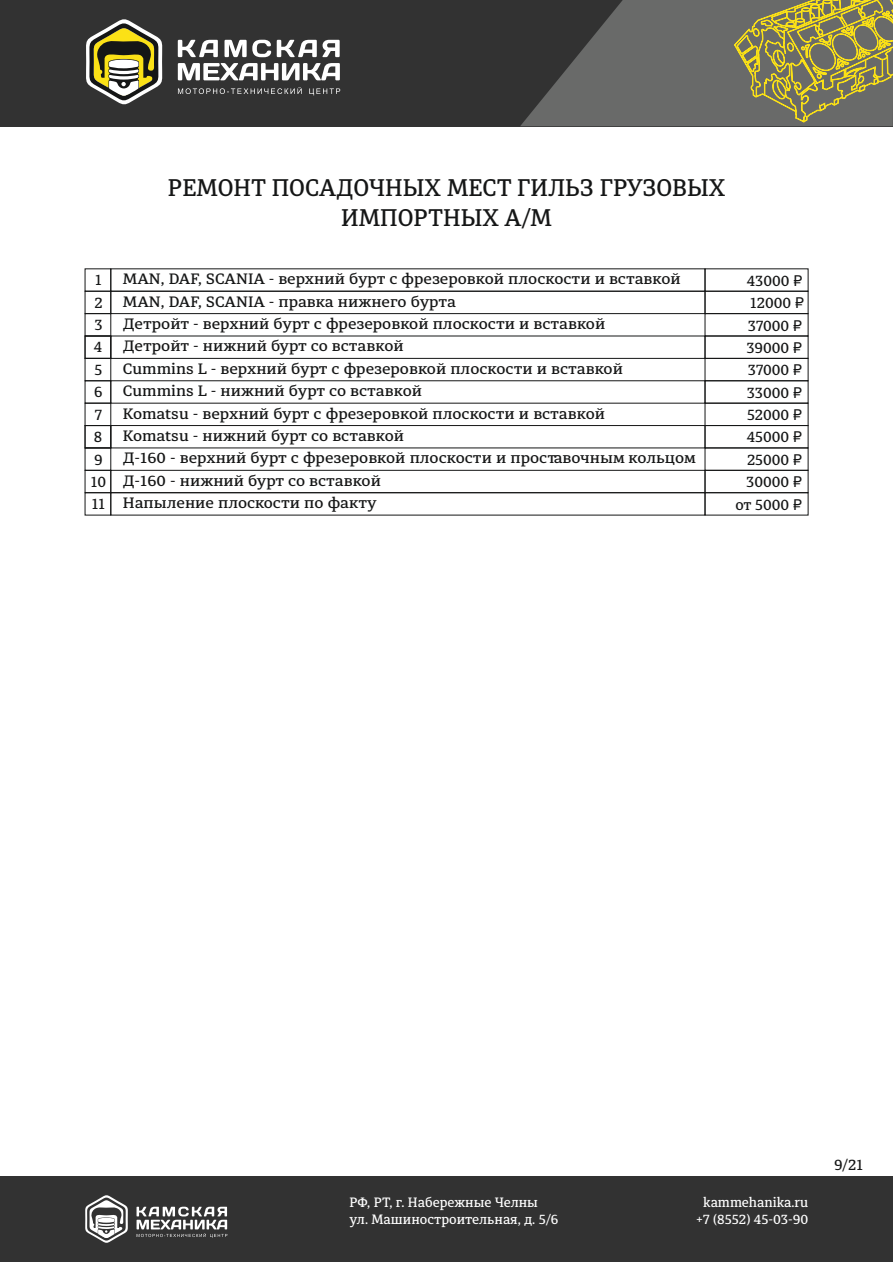
<style>
.page{position:relative;width:893px;height:1262px;background:#fff}
.page>*{position:absolute;margin:0;border:0;box-sizing:border-box;transform-origin:0 0}
.t1{font:500 24px/29.1px "Diaria Pro";color:#151616;text-align:center}
.t2{font:500 15px "Diaria Pro";color:#151616;scale:1.09 1}
.t3{font:500 15px "Diaria Pro";color:#151616}
.t4{font:500 13.5px/16.4px "Diaria Pro";color:#fff}
.s1{font-family:"Arial";font-weight:400}
</style>
<div class="page">
<div style="left:0;top:1176px;width:893px;height:86px;background:#323232"></div>
<svg style="left:136px;top:1206px;width:91px;height:31px"></svg>
<svg style="left:85px;top:1195px;width:43px;height:48px"></svg>
<div style="left:85px;top:291px;width:26px;height:23px;border:1px solid #151616"></div>
<div style="left:110px;top:291px;width:595px;height:23px;border:1px solid #151616"></div>
<div style="left:704px;top:291px;width:104px;height:23px;border:1px solid #151616"></div>
<div style="left:85px;top:313px;width:26px;height:23px;border:1px solid #151616"></div>
<div style="left:704px;top:313px;width:104px;height:23px;border:1px solid #151616"></div>
<div style="left:110px;top:335px;width:595px;height:24px;border:1px solid #151616"></div>
<div style="left:704px;top:335px;width:104px;height:24px;border:1px solid #151616"></div>
<div style="left:704px;top:358px;width:104px;height:23px;border:1px solid #151616"></div>
<div style="left:85px;top:380px;width:26px;height:23px;border:1px solid #151616"></div>
<div style="left:704px;top:380px;width:104px;height:23px;border:1px solid #151616"></div>
<div style="left:85px;top:335px;width:26px;height:24px;border:1px solid #151616"></div>
<div style="left:0;top:0;width:893px;height:127px;background:#323232"></div>
<svg style="left:178px;top:40px;width:161px;height:17px"></svg>
<svg style="left:178px;top:87px;width:162px;height:8px"></svg>
<svg style="left:178px;top:63px;width:162px;height:17px"></svg>
<svg style="left:86px;top:19px;width:77px;height:86px"></svg>
<svg style="left:520px;top:0;width:373px;height:126px;fill:#696a69"></svg>
<svg style="left:733px;top:0;width:160px;height:123px"></svg>
<div style="left:85px;top:403px;width:26px;height:23px;border:1px solid #151616"></div>
<div style="left:704px;top:403px;width:104px;height:23px;border:1px solid #151616"></div>
<div style="left:110px;top:425px;width:595px;height:23px;border:1px solid #151616"></div>
<div style="left:704px;top:425px;width:104px;height:23px;border:1px solid #151616"></div>
<div style="left:85px;top:447px;width:26px;height:24px;border:1px solid #151616"></div>
<div style="left:704px;top:447px;width:104px;height:24px;border:1px solid #151616"></div>
<div style="left:85px;top:470px;width:26px;height:23px;border:1px solid #151616"></div>
<div style="left:110px;top:470px;width:595px;height:23px;border:1px solid #151616"></div>
<div style="left:704px;top:470px;width:104px;height:23px;border:1px solid #151616"></div>
<div style="left:85px;top:425px;width:26px;height:23px;border:1px solid #151616"></div>
<div style="left:85px;top:492px;width:26px;height:23px;border:1px solid #151616"></div>
<div style="left:110px;top:492px;width:595px;height:23px;border:1px solid #151616"></div>
<div style="left:704px;top:492px;width:104px;height:23px;border:1px solid #151616"></div>
<h1 class="t1" style="left:168px;top:176px;width:559px">РЕМОНТ ПОСАДОЧНЫХ МЕСТ ГИЛЬЗ ГРУЗОВЫХ<br>ИМПОРТНЫХ А/М</h1>
<p class="t3" style="left:95px;top:274px;width:8px">1</p>
<p class="t2" style="left:123px;top:273px;width:513px">MAN, DAF, SCANIA - верхний бурт с фрезеровкой плоскости и вставкой</p>
<p class="t3" style="left:746px;top:274px;width:57px">43000 <span class="s1">₽</span></p>
<p class="t3" style="left:94px;top:296px;width:10px">2</p>
<p class="t2" style="left:123px;top:295px;width:307px">MAN, DAF, SCANIA - правка нижнего бурта</p>
<p class="t3" style="left:750px;top:297px;width:55px">12000 <span class="s1">₽</span></p>
<p class="t3" style="left:94px;top:319px;width:10px">3</p>
<p class="t2" style="left:123px;top:318px;width:444px">Детройт - верхний бурт с фрезеровкой плоскости и вставкой</p>
<p class="t3" style="left:747px;top:319px;width:55px">37000 <span class="s1">₽</span></p>
<p class="t3" style="left:94px;top:341px;width:10px">4</p>
<p class="t2" style="left:123px;top:340px;width:259px">Детройт - нижний бурт со вставкой</p>
<p class="t3" style="left:746px;top:342px;width:57px">39000 <span class="s1">₽</span></p>
<p class="t3" style="left:95px;top:364px;width:9px">5</p>
<p class="t2" style="left:123px;top:362px;width:460px">Cummins L - верхний бурт с фрезеровкой плоскости и вставкой</p>
<p class="t3" style="left:747px;top:364px;width:55px">37000 <span class="s1">₽</span></p>
<p class="t3" style="left:94px;top:386px;width:10px">6</p>
<p class="t2" style="left:123px;top:385px;width:276px">Cummins L - нижний бурт со вставкой</p>
<p class="t3" style="left:746px;top:386px;width:57px">33000 <span class="s1">₽</span></p>
<p class="t3" style="left:95px;top:408px;width:9px">7</p>
<p class="t2" style="left:123px;top:407px;width:444px">Komatsu - верхний бурт с фрезеровкой плоскости и вставкой</p>
<p class="t3" style="left:747px;top:409px;width:56px">52000 <span class="s1">₽</span></p>
<p class="t3" style="left:94px;top:430px;width:10px">8</p>
<p class="t2" style="left:123px;top:430px;width:259px">Komatsu - нижний бурт со вставкой</p>
<p class="t3" style="left:746px;top:431px;width:57px">45000 <span class="s1">₽</span></p>
<p class="t3" style="left:94px;top:453px;width:10px">9</p>
<p class="t2" style="left:123px;top:452px;width:527px">Д-160 - верхний бурт с фрезеровкой плоскости и проставочным кольцом</p>
<p class="t3" style="left:747px;top:453px;width:56px">25000 <span class="s1">₽</span></p>
<p class="t3" style="left:91px;top:474px;width:291px">10 Д-160 - нижний бурт со вставкой</p>
<p class="t3" style="left:746px;top:476px;width:57px">30000 <span class="s1">₽</span></p>
<p class="t3" style="left:92px;top:497px;width:286px">11 Напыление плоскости по факту</p>
<p class="t3" style="left:735px;top:498px;width:68px">от 5000 <span class="s1">₽</span></p>
<p class="t4" style="left:349px;top:1195px;width:210px">РФ, РТ, г. Набережные Челны ул. Машиностроительная, д. 5/6</p>
<p class="t4" style="left:696px;top:1195px;width:113px;text-align:center">kammehanika.ru +7 (8552) 45-03-90</p>
<p class="t3" style="left:834px;top:1158px;width:30px">9/21</p>
</div>
